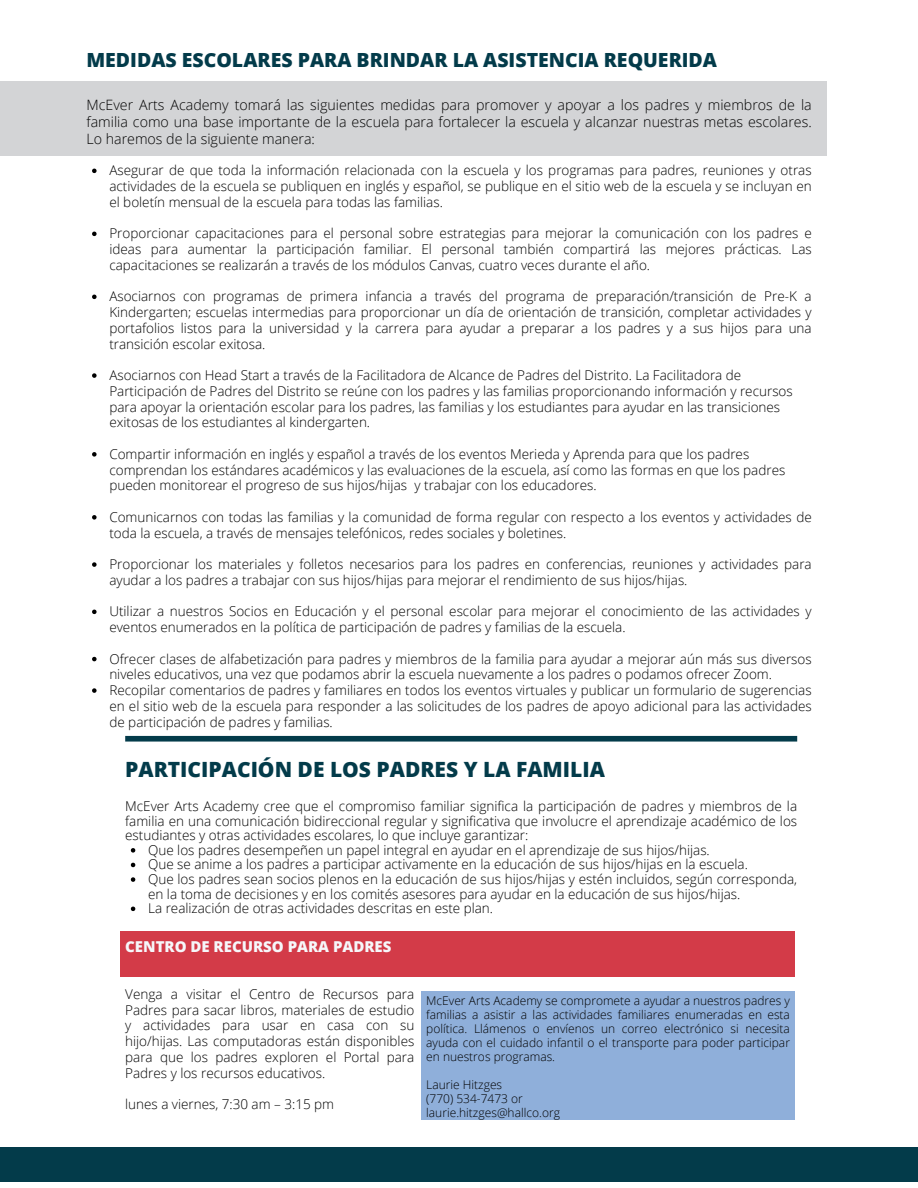
<style>
.page{position:relative;width:918px;height:1188px;background:#fff}
.page>*{position:absolute;margin:0;border:0;box-sizing:border-box;transform-origin:0 0}
.t1{font:800 21px "Open Sans";color:#033b4a}
.t2{font:800 19.5px "Open Sans";color:#033b4a}
.t3{font:800 15px "Open Sans";color:#f6f7fa}
.t4{font:300 14.25px/16.8px "Open Sans";color:#000;text-align:justify}
.t5{font:300 13.5px/15.8px "Open Sans";color:#000}
.t6{font:300 12px/14px "Open Sans";color:#000;text-align:justify}
</style>
<div class="page">
<div style="left:0;top:1148px;width:918px;height:34px;background:#033b4a"></div>
<div style="left:0;top:81px;width:826px;height:74px;background:#d3d4d6"></div>
<svg style="left:92px;top:169px;width:5px;height:4px"></svg>
<svg style="left:92px;top:232px;width:5px;height:4px"></svg>
<svg style="left:92px;top:295px;width:5px;height:4px"></svg>
<svg style="left:92px;top:373px;width:5px;height:5px"></svg>
<svg style="left:92px;top:452px;width:5px;height:5px"></svg>
<svg style="left:92px;top:515px;width:5px;height:5px"></svg>
<svg style="left:92px;top:562px;width:5px;height:5px"></svg>
<svg style="left:92px;top:610px;width:5px;height:4px"></svg>
<svg style="left:92px;top:657px;width:5px;height:4px"></svg>
<svg style="left:92px;top:688px;width:5px;height:5px"></svg>
<div style="left:125px;top:736px;width:672px;height:6px;background:#033b4a"></div>
<div style="left:121px;top:931px;width:674px;height:46px;background:#d33b48"></div>
<div style="left:421px;top:991px;width:374px;height:129px;background:#8fafda"></div>
<svg style="left:131px;top:848px;width:4px;height:5px"></svg>
<svg style="left:131px;top:863px;width:4px;height:4px"></svg>
<svg style="left:131px;top:877px;width:4px;height:5px"></svg>
<svg style="left:131px;top:907px;width:4px;height:4px"></svg>
<h1 class="t2" style="left:86px;top:47px;width:632px">MEDIDAS ESCOLARES PARA BRINDAR LA ASISTENCIA REQUERIDA</h1>
<h3 class="t4" style="left:86px;top:96px;width:727px">McEver Arts Academy tomará las siguientes medidas para promover y apoyar a los padres y miembros de la familia como una base importante de la escuela para fortalecer la escuela y alcanzar nuestras metas escolares.<br>Lo haremos de la siguiente manera:</h3>
<p class="t5" style="left:109px;top:162px;width:704px;text-align:justify">Asegurar de que toda la información relacionada con la escuela y los programas para padres, reuniones y otras actividades de la escuela se publiquen en inglés y español, se publique en el sitio web de la escuela y se incluyan en el boletín mensual de la escuela para todas las familias.</p>
<p class="t5" style="left:109px;top:225px;width:704px;text-align:justify">Proporcionar capacitaciones para el personal sobre estrategias para mejorar la comunicación con los padres e ideas para aumentar la participación familiar. El personal también compartirá las mejores prácticas. Las capacitaciones se realizarán a través de los módulos Canvas, cuatro veces durante el año.</p>
<p class="t5" style="left:109px;top:288px;width:704px;text-align:justify">Asociarnos con programas de primera infancia a través del programa de preparación/transición de Pre-K a Kindergarten; escuelas intermedias para proporcionar un día de orientación de transición, completar actividades y portafolios listos para la universidad y la carrera para ayudar a preparar a los padres y a sus hijos para una transición escolar exitosa.</p>
<p class="t5" style="left:109px;top:367px;width:685px">Asociarnos con Head Start a través de la Facilitadora de Alcance de Padres del Distrito. La Facilitadora de Participación de Padres del Distrito se reúne con los padres y las familias proporcionando información y recursos para apoyar la orientación escolar para los padres, las familias y los estudiantes para ayudar en las transiciones exitosas de los estudiantes al kindergarten.</p>
<p class="t5" style="left:109px;top:446px;width:677px">Compartir información en inglés y español a través de los eventos Merieda y Aprenda para que los padres comprendan los estándares académicos y las evaluaciones de la escuela, así como las formas en que los padres pueden monitorear el progreso de sus hijos/hijas y trabajar con los educadores.</p>
<p class="t5" style="left:109px;top:509px;width:704px">Comunicarnos con todas las familias y la comunidad de forma regular con respecto a los eventos y actividades de toda la escuela, a través de mensajes telefónicos, redes sociales y boletines.</p>
<p class="t5" style="left:109px;top:556px;width:704px">Proporcionar los materiales y folletos necesarios para los padres en conferencias, reuniones y actividades para ayudar a los padres a trabajar con sus hijos/hijas para mejorar el rendimiento de sus hijos/hijas.</p>
<p class="t5" style="left:109px;top:603px;width:704px">Utilizar a nuestros Socios en Educación y el personal escolar para mejorar el conocimiento de las actividades y eventos enumerados en la política de participación de padres y familias de la escuela.</p>
<p class="t5" style="left:109px;top:650px;width:704px">Ofrecer clases de alfabetización para padres y miembros de la familia para ayudar a mejorar aún más sus diversos niveles educativos, una vez que podamos abrir la escuela nuevamente a los padres o podamos ofrecer Zoom.</p>
<p class="t5" style="left:109px;top:682px;width:704px;text-align:justify">Recopilar comentarios de padres y familiares en todos los eventos virtuales y publicar un formulario de sugerencias en el sitio web de la escuela para responder a las solicitudes de los padres de apoyo adicional para las actividades de participación de padres y familias.</p>
<h1 class="t1" style="left:125px;top:755px;width:481px">PARTICIPACIÓN DE LOS PADRES Y LA FAMILIA</h1>
<h3 class="t5" style="left:125px;top:798px;width:673px;line-height:14.7px;text-align:justify">McEver Arts Academy cree que el compromiso familiar significa la participación de padres y miembros de la familia en una comunicación bidireccional regular y significativa que involucre el aprendizaje académico de los estudiantes y otras actividades escolares, lo que incluye garantizar:</h3>
<p class="t5" style="left:148px;top:842px;width:563px">Que los padres desempeñen un papel integral en ayudar en el aprendizaje de sus hijos/hijas.</p>
<p class="t5" style="left:148px;top:856px;width:601px">Que se anime a los padres a participar activamente en la educación de sus hijos/hijas en la escuela.</p>
<p class="t5" style="left:148px;top:871px;width:650px;line-height:14.7px">Que los padres sean socios plenos en la educación de sus hijos/hijas y estén incluidos, según corresponda, en la toma de decisiones y en los comités asesores para ayudar en la educación de sus hijos/hijas.</p>
<p class="t5" style="left:148px;top:900px;width:346px">La realización de otras actividades descritas en este plan.</p>
<h2 class="t3" style="left:125px;top:936px;width:268px">CENTRO DE RECURSO PARA PADRES</h2>
<h3 class="t5" style="left:125px;top:986px;width:291px;text-align:justify">Venga a visitar el Centro de Recursos para Padres para sacar libros, materiales de estudio y actividades para usar en casa con su hijo/hijas. Las computadoras están disponibles para que los padres exploren el Portal para Padres y los recursos educativos.</h3>
<h3 class="t5" style="left:125px;top:1096px;width:210px">lunes a viernes, 7:30 am – 3:15 pm</h3>
<p class="t6" style="left:426px;top:993px;width:365px">McEver Arts Academy se compromete a ayudar a nuestros padres y familias a asistir a las actividades familiares enumeradas en esta política. Llámenos o envíenos un correo electrónico si necesita ayuda con el cuidado infantil o el transporte para poder participar en nuestros programas.</p>
<p class="t6" style="left:426px;top:1077px;width:77px">Laurie Hitzges</p>
<p class="t6" style="left:426px;top:1091px;width:98px">(770) 534-7473 or</p>
<p class="t6" style="left:426px;top:1105px;width:135px">laurie.hitzges@hallco.org</p>
</div>
